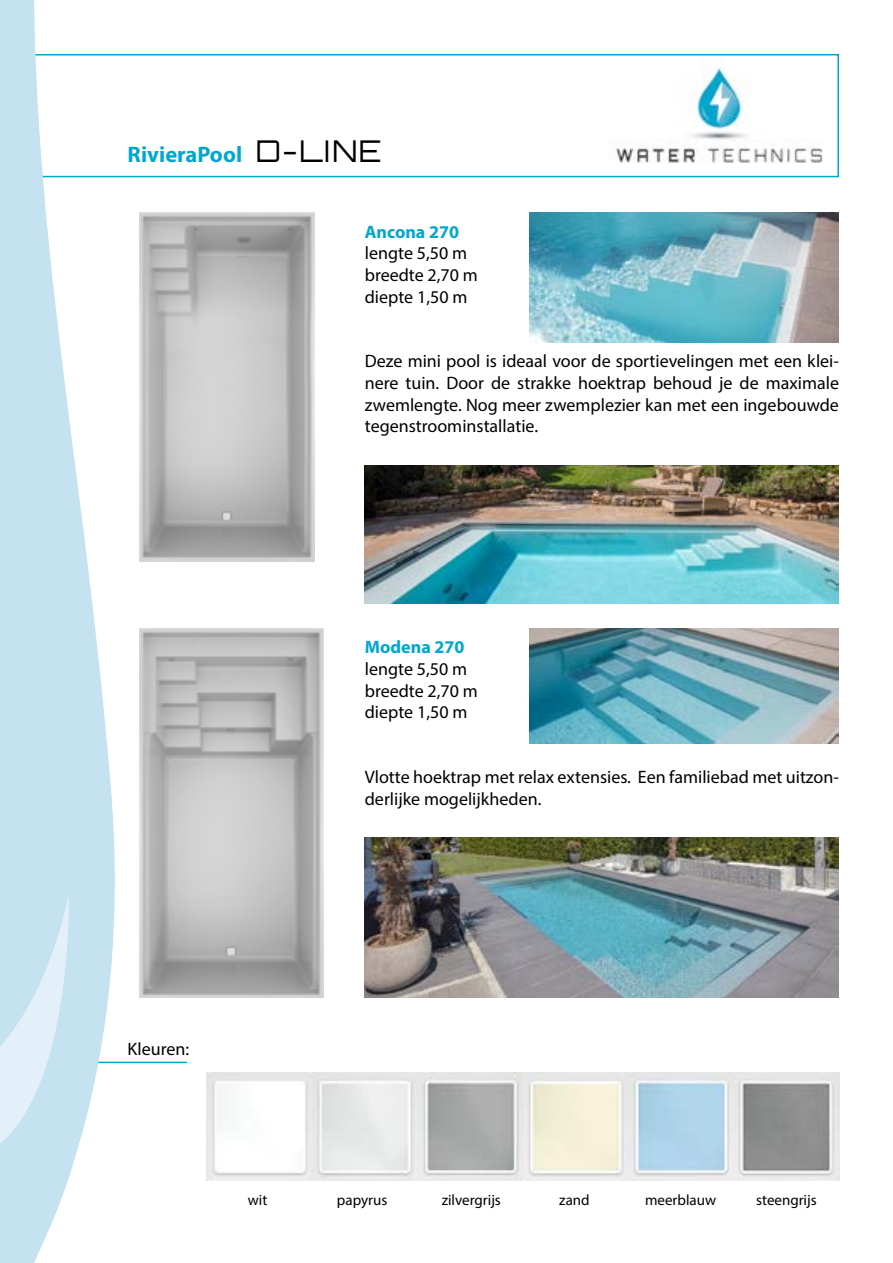
<style>
.page{position:relative;width:893px;height:1263px;background:#fff}
.page>*{position:absolute;margin:0;border:0;box-sizing:border-box;transform-origin:0 0}
.t1{font:700 22.5px "Myriad Pro";color:#00a7cf}
.t2{font:18px/21.6px "Myriad Pro";color:#000}
.t3{font:700 18px "Myriad Pro";color:#00a7cf}
.t4{font:15px "Myriad Pro";color:#000}
.s1{font-family:"Orbitron";font-weight:300;font-size:30px;color:#000}
</style>
<div class="page">
<img style="left:206px;top:1072px;width:633px;height:108px">
<hr style="left:0;top:1062px;width:187px;height:1px;background:#00a7cf">
<img style="left:608px;top:61px;width:215px;height:102px">
<div style="left:0;top:54px;width:839px;height:123px;border:2px solid #00a7cf"></div>
<svg style="left:0;top:0;width:120px;height:1263px;fill:#c5e2f0"></svg>
<svg style="left:0;top:894px;width:74px;height:259px;background:#cfe6f3"></svg>
<img style="left:140px;top:213px;width:174px;height:348px">
<img style="left:140px;top:628px;width:183px;height:369px">
<img style="left:529px;top:213px;width:310px;height:129px">
<img style="left:529px;top:628px;width:310px;height:115px">
<img style="left:365px;top:466px;width:474px;height:138px">
<img style="left:365px;top:838px;width:474px;height:159px">
<p class="t1" style="left:128px;top:139px;width:256px">RivieraPool <span class="s1">D-LINE</span></p>
<p class="t3" style="left:365px;top:220px;width:96px">Ancona 270</p>
<p class="t2" style="left:365px;top:242px;width:115px">lengte 5,50 m breedte 2,70 m diepte 1,50 m</p>
<p class="t2" style="left:365px;top:350px;width:476px;text-align:justify">Deze mini pool is ideaal voor de sportievelingen met een klei&shy;nere tuin. Door de strakke hoektrap behoud je de maximale zwemlengte. Nog meer zwemplezier kan met een ingebouwde tegenstroominstallatie.</p>
<p class="t3" style="left:365px;top:636px;width:101px">Modena 270</p>
<p class="t2" style="left:365px;top:658px;width:115px">lengte 5,50 m breedte 2,70 m diepte 1,50 m</p>
<p class="t2" style="left:365px;top:766px;width:476px">Vlotte hoektrap met relax extensies. Een familiebad met uitzon&shy;derlijke mogelijkheden.</p>
<p class="t2" style="left:128px;top:1038px;width:63px">Kleuren:</p>
<p class="t4" style="left:248px;top:1190px;width:21px">wit</p>
<p class="t4" style="left:337px;top:1190px;width:52px">papyrus</p>
<p class="t4" style="left:442px;top:1190px;width:61px">zilvergrijs</p>
<p class="t4" style="left:559px;top:1190px;width:32px">zand</p>
<p class="t4" style="left:645px;top:1190px;width:73px">meerblauw</p>
<p class="t4" style="left:756px;top:1190px;width:62px">steengrijs</p>
</div>
